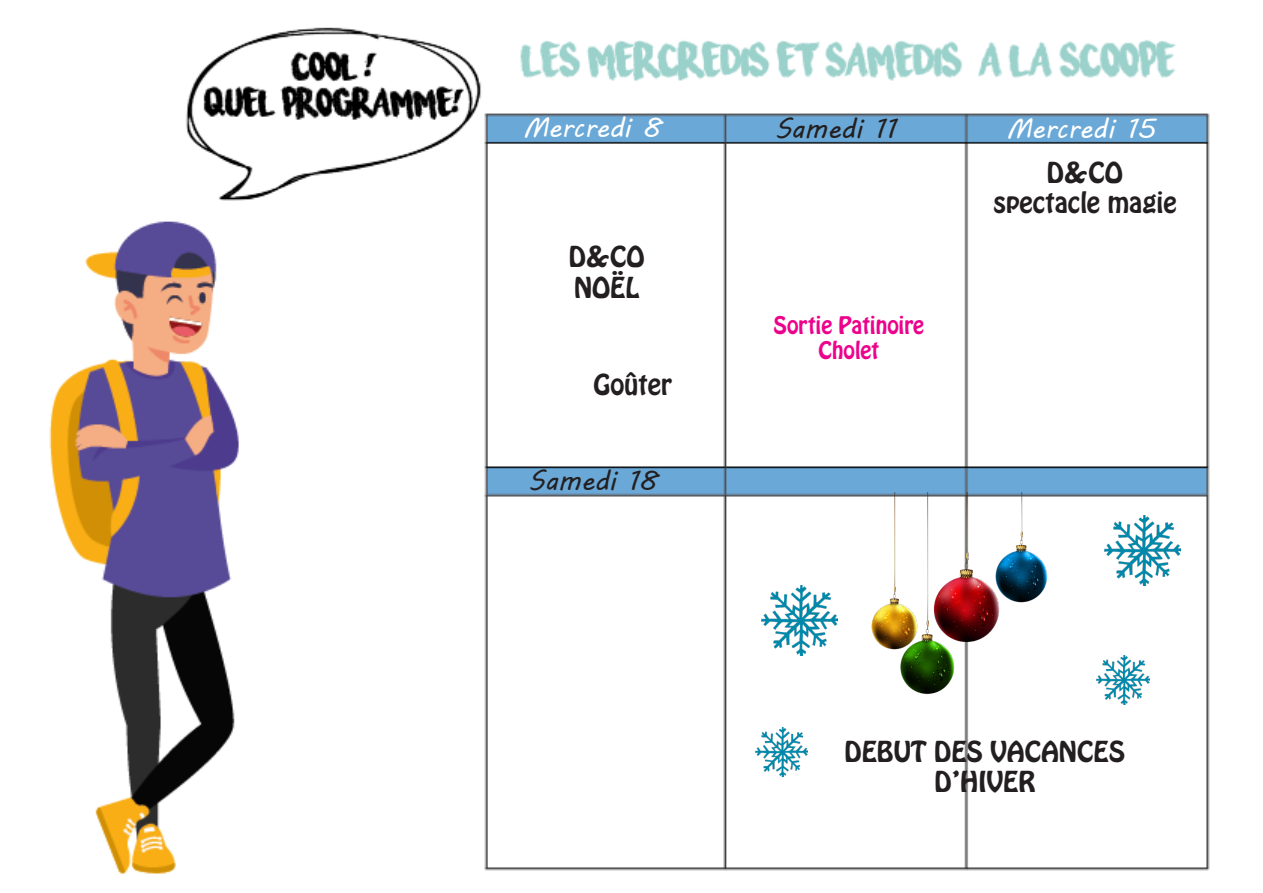
<style>
.page{position:relative;width:1263px;height:893px;background:#fff}
.page>*{position:absolute;margin:0;border:0;box-sizing:border-box;transform-origin:0 0}
.t1{font:27px "MV Boli";color:#fff}
.t2{font:27px "MV Boli";color:#231f20}
.t3{font:25.5px/30.6px "Hobo Std";color:#231f20;text-align:center}
.t4{font:21.45px/25.2px "Hobo Std";color:#ed028c;text-align:center}
</style>
<div class="page">
<img style="left:49px;top:27px;width:1161px;height:847px">
<img style="left:869px;top:493px;width:181px;height:204px">
<img style="left:1105px;top:515px;width:75px;height:70px">
<img style="left:755px;top:728px;width:53px;height:48px">
<img style="left:762px;top:585px;width:75px;height:70px">
<img style="left:1096px;top:655px;width:53px;height:49px">
<p class="t1" style="left:523px;top:109px;width:140px">Mercredi 8</p>
<p class="t1" style="left:1006px;top:110px;width:151px">Mercredi 15</p>
<p class="t3" style="left:993px;top:157px;width:185px">D&amp;CO spectacle magie</p>
<p class="t2" style="left:775px;top:110px;width:124px">Samedi 11</p>
<p class="t3" style="left:569px;top:242px;width:78px;text-align:left">D&amp;CO<br>NOËL</p>
<p class="t3" style="left:593px;top:370px;width:80px">Goûter</p>
<p class="t2" style="left:528px;top:462px;width:131px">Samedi 18</p>
<p class="t4" style="left:773px;top:313px;width:152px">Sortie Patinoire<br>Cholet</p>
<p class="t3" style="left:844px;top:736px;width:282px">DEBUT DES VACANCES<br>D’HIVER</p>
</div>
